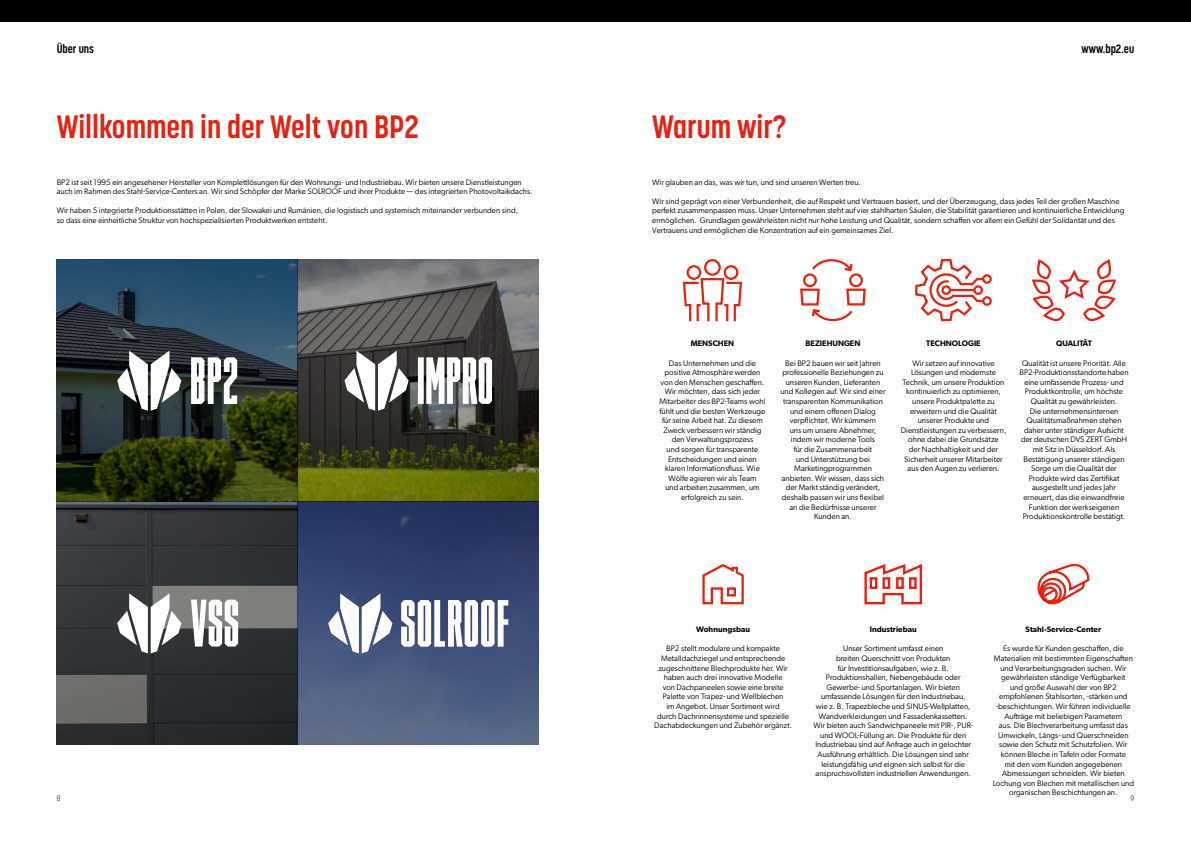
<style>
.page{position:relative;width:1191px;height:842px;background:#fff}
.page>*{position:absolute;margin:0;border:0;box-sizing:border-box;transform-origin:0 0}
.t1{font:700 32px "Korolev Condensed";color:#e42313}
.t2{font:700 12px "Korolev Condensed";color:#000}
.t3{font:8px/9.6px "Gibson";color:#000;text-align:center}
.t4{font:600 8px "Gibson";color:#000}
.t5{font:300 8px "Korolev Condensed";color:#000}
</style>
<div class="page">
<div style="left:0;top:0;width:1191px;height:22px;background:#000"></div>
<svg style="left:57px;top:259px;width:482px;height:243px;background:#3b463a"></svg>
<svg style="left:57px;top:502px;width:482px;height:242px;background:#3b4458"></svg>
<svg style="left:117px;top:351px;width:120px;height:60px"></svg>
<svg style="left:344px;top:351px;width:148px;height:60px"></svg>
<svg style="left:117px;top:593px;width:121px;height:60px"></svg>
<svg style="left:328px;top:593px;width:180px;height:60px"></svg>
<svg style="left:682px;top:259px;width:60px;height:62px"></svg>
<svg style="left:702px;top:564px;width:42px;height:40px"></svg>
<svg style="left:915px;top:259px;width:77px;height:62px"></svg>
<svg style="left:1037px;top:564px;width:53px;height:40px"></svg>
<svg style="left:800px;top:259px;width:66px;height:62px"></svg>
<svg style="left:864px;top:564px;width:59px;height:40px"></svg>
<svg style="left:1032px;top:261px;width:84px;height:60px"></svg>
<h2 class="t2" style="left:57px;top:42px;width:39px">Über uns</h2>
<h2 class="t2" style="left:1081px;top:42px;width:54px">www.bp2.eu</h2>
<h1 class="t1" style="left:57px;top:107px;width:364px">Willkommen in der Welt von BP2</h1>
<p class="t3" style="left:57px;top:177px;width:477px;text-align:left">BP2 ist seit 1995 ein angesehener Hersteller von Komplettlösungen für den Wohnungs- und Industriebau. Wir bieten unsere Dienstleistungen auch im Rahmen des Stahl-Service-Centers an. Wir sind Schöpfer der Marke SOLROOF und ihrer Produkte — des integrierten Photovoltaikdachs.</p>
<p class="t3" style="left:57px;top:206px;width:463px;text-align:left">Wir haben 5 integrierte Produktionsstätten in Polen, der Slowakei und Rumänien, die logistisch und systemisch miteinander verbunden sind, so dass eine einheitliche Struktur von hochspezialisierten Produktwerken entsteht.</p>
<h1 class="t1" style="left:652px;top:107px;width:136px">Warum wir?</h1>
<p class="t3" style="left:652px;top:177px;width:210px">Wir glauben an das, was wir tun, und sind unseren Werten treu.</p>
<p class="t3" style="left:652px;top:196px;width:473px;text-align:left">Wir sind geprägt von einer Verbundenheit, die auf Respekt und Vertrauen basiert, und der Überzeugung, dass jedes Teil der großen Maschine perfekt zusammenpassen muss. Unser Unternehmen steht auf vier stahlharten Säulen, die Stabilität garantieren und kontinuierliche Entwicklung ermöglichen. Grundlagen gewährleisten nicht nur hohe Leistung und Qualität, sondern schaffen vor allem ein Gefühl der Solidarität und des Vertrauens und ermöglichen die Konzentration auf ein gemeinsames Ziel.</p>
<p class="t4" style="left:691px;top:339px;width:45px">MENSCHEN</p>
<p class="t3" style="left:659px;top:358px;width:108px">Das Unternehmen und die positive Atmosphäre werden von den Menschen geschaffen.<br>Wir möchten, dass sich jeder<br>Mitarbeiter des BP2-Teams wohl fühlt und die besten Werkzeuge für seine Arbeit hat. Zu diesem<br>Zweck verbessern wir ständig den Verwaltungsprozess<br>und sorgen für transparente<br>Entscheidungen und einen klaren Informationsfluss. Wie<br>Wölfe agieren wir als Team<br>und arbeiten zusammen, um erfolgreich zu sein.</p>
<p class="t4" style="left:805px;top:339px;width:56px">BEZIEHUNGEN</p>
<p class="t3" style="left:780px;top:358px;width:107px">Bei BP2 bauen wir seit Jahren professionelle Beziehungen zu unseren Kunden, Lieferanten und Kollegen auf. Wir sind einer transparenten Kommunikation und einem offenen Dialog verpflichtet. Wir kümmern<br>uns um unsere Abnehmer, indem wir moderne Tools<br>für die Zusammenarbeit<br>und Unterstützung bei<br>Marketingprogrammen anbieten. Wir wissen, dass sich der Markt ständig verändert, deshalb passen wir uns flexibel an die Bedürfnisse unserer<br>Kunden an.</p>
<p class="t4" style="left:926px;top:339px;width:56px">TECHNOLOGIE</p>
<p class="t3" style="left:900px;top:358px;width:107px">Wir setzen auf innovative<br>Lösungen und modernste<br>Technik, um unsere Produktion kontinuierlich zu optimieren, unsere Produktpalette zu erweitern und die Qualität unserer Produkte und<br>Dienstleistungen zu verbessern, ohne dabei die Grundsätze<br>der Nachhaltigkeit und der<br>Sicherheit unserer Mitarbeiter aus den Augen zu verlieren.</p>
<p class="t4" style="left:1056px;top:339px;width:37px">QUALITÄT</p>
<p class="t3" style="left:1019px;top:358px;width:111px">Qualität ist unsere Priorität. Alle<br>BP2-Produktionsstandorte haben eine umfassende Prozess- und<br>Produktkontrolle, um höchste<br>Qualität zu gewährleisten.<br>Die unternehmensinternen<br>Qualitätsmaßnahmen stehen daher unter ständiger Aufsicht der deutschen DVS ZERT GmbH mit Sitz in Düsseldorf. Als<br>Bestätigung unserer ständigen<br>Sorge um die Qualität der<br>Produkte wird das Zertifikat ausgestellt und jedes Jahr erneuert, das die einwandfreie<br>Funktion der werkseigenen<br>Produktionskontrolle bestätigt.</p>
<p class="t4" style="left:869px;top:625px;width:48px">Industriebau</p>
<p class="t3" style="left:813px;top:644px;width:161px">Unser Sortiment umfasst einen<br>breiten Querschnitt von Produkten<br>für Investitionsaufgaben, wie z. B.<br>Produktionshallen, Nebengebäude oder Gewerbe- und Sportanlagen. Wir bieten umfassende Lösungen für den Industriebau,<br>wie z. B. Trapezbleche und SINUS-Wellplatten, Wandverkleidungen und Fassadenkassetten.<br>Wir bieten auch Sandwichpaneele mit PIR-, PUR&shy;und WOOL-Füllung an. Die Produkte für den Industriebau sind auf Anfrage auch in gelochter Ausführung erhältlich. Die Lösungen sind sehr leistungsfähig und eignen sich selbst für die anspruchsvollsten industriellen Anwendungen.</p>
<p class="t4" style="left:1025px;top:625px;width:77px">Stahl-Service-Center</p>
<p class="t3" style="left:992px;top:644px;width:143px">Es wurde für Kunden geschaffen, die Materialien mit bestimmten Eigenschaften und Verarbeitungsgraden suchen. Wir gewährleisten ständige Verfügbarkeit<br>und große Auswahl der von BP2 empfohlenen Stahlsorten, -stärken und -beschichtungen. Wir führen individuelle Aufträge mit beliebigen Parametern<br>aus. Die Blechverarbeitung umfasst das Umwickeln, Längs- und Querschneiden sowie den Schutz mit Schutzfolien. Wir können Bleche in Tafeln oder Formate<br>mit den vom Kunden angegebenen Abmessungen schneiden. Wir bieten Lochung von Blechen mit metallischen und organischen Beschichtungen an.</p>
<p class="t4" style="left:696px;top:625px;width:55px">Wohnungsbau</p>
<p class="t3" style="left:654px;top:644px;width:139px">BP2 stellt modulare und kompakte Metalldachziegel und entsprechende zugeschnittene Blechprodukte her. Wir haben auch drei innovative Modelle<br>von Dachpaneelen sowie eine breite Palette von Trapez- und Wellblechen<br>im Angebot. Unser Sortiment wird<br>durch Dachrinnensysteme und spezielle Dachabdeckungen und Zubehör ergänzt.</p>
<p class="t5" style="left:57px;top:794px;width:5px">8</p>
<p class="t5" style="left:1130px;top:794px;width:5px">9</p>
</div>
